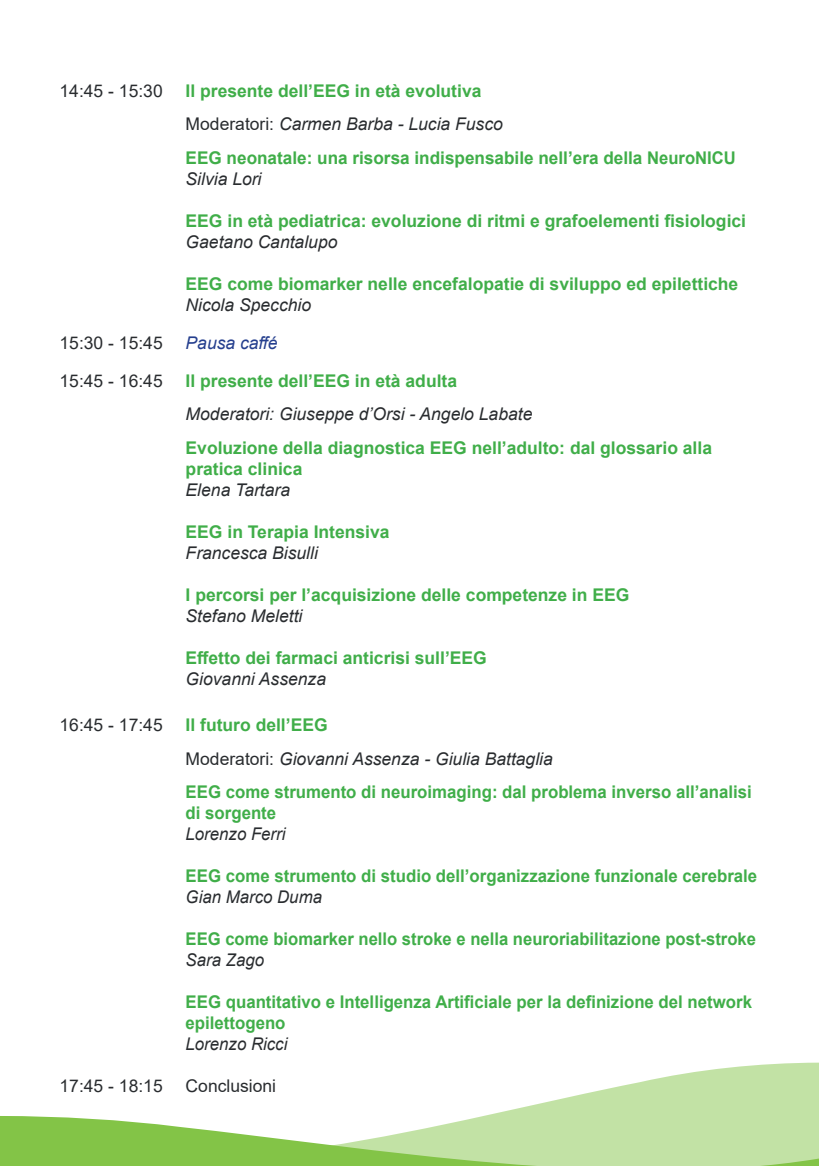
<style>
.page{position:relative;width:819px;height:1166px;background:#fff}
.page>*{position:absolute;margin:0;border:0;box-sizing:border-box;transform-origin:0 0}
.t1{font:700 17.5px/33.6px "Arial";color:#40ae49}
.t2{font:700 17.5px/21px "Arial";color:#40ae49;scale:.96 1}
.t3{font:italic 17.5px "Arial";color:#292c2f}
.t4{font:17.5px "Arial";color:#292c2f}
.t5{font:700 17.5px "Arial";color:#40ae49;scale:.95 1}
.t6{font:italic 17.5px "Arial";color:#292c2f;scale:.96 1}
.t7{font:italic 17.5px "Arial";color:#253f8e}
.s1{font-weight:400;color:#292c2f}
.s2{font-weight:400;font-style:italic;color:#292c2f}
</style>
<div class="page">
<svg style="left:0;top:1062px;width:819px;height:104px"></svg>
<p class="t4" style="left:60px;top:79px;width:105px">14:45 - 15:30</p>
<p class="t1" style="left:186px;top:74px;width:551px">Il presente dell’EEG in età evolutiva<br><span class="s1">Moderatori:</span> <span class="s2">Carmen Barba - Lucia Fusco<br></span>EEG neonatale: una risorsa indispensabile nell’era della NeuroNICU</p>
<p class="t3" style="left:186px;top:168px;width:77px">Silvia Lori</p>
<p class="t1" style="left:186px;top:204px;width:562px">EEG in età pediatrica: evoluzione di ritmi e grafoelementi fisiologici</p>
<p class="t3" style="left:186px;top:231px;width:153px">Gaetano Cantalupo</p>
<p class="t1" style="left:186px;top:267px;width:554px">EEG come biomarker nelle encefalopatie di sviluppo ed epilettiche</p>
<p class="t3" style="left:186px;top:294px;width:127px">Nicola Specchio</p>
<p class="t4" style="left:60px;top:331px;width:105px">15:30 - 15:45</p>
<p class="t7" style="left:186px;top:331px;width:93px">Pausa caffé</p>
<p class="t4" style="left:60px;top:368px;width:105px">15:45 - 16:45</p>
<p class="t1" style="left:186px;top:364px;width:273px">Il presente dell’EEG in età adulta</p>
<p class="t3" style="left:186px;top:403px;width:348px">Moderatori: Giuseppe d’Orsi - Angelo Labate</p>
<p class="t1" style="left:186px;top:437px;width:528px;line-height:21px">Evoluzione della diagnostica EEG nell’adulto: dal glossario alla pratica clinica</p>
<p class="t3" style="left:186px;top:478px;width:106px">Elena Tartara</p>
<p class="t1" style="left:186px;top:515px;width:205px">EEG in Terapia Intensiva</p>
<p class="t3" style="left:186px;top:541px;width:134px">Francesca Bisulli</p>
<p class="t1" style="left:186px;top:578px;width:445px">I percorsi per l’acquisizione delle competenze in EEG</p>
<p class="t3" style="left:186px;top:604px;width:118px">Stefano Meletti</p>
<p class="t1" style="left:186px;top:641px;width:303px">Effetto dei farmaci anticrisi sull’EEG</p>
<p class="t3" style="left:186px;top:667px;width:142px">Giovanni Assenza</p>
<p class="t4" style="left:60px;top:713px;width:105px">16:45 - 17:45</p>
<p class="t1" style="left:186px;top:708px;width:567px">Il futuro dell’EEG<br><span class="s1">Moderatori:</span> <span class="s2">Giovanni Assenza - Giulia Battaglia<br></span>EEG come strumento di neuroimaging: dal problema inverso all’analisi</p>
<p class="t2" style="left:186px;top:803px;width:96px">di sorgente</p>
<p class="t6" style="left:186px;top:823px;width:106px">Lorenzo Ferri</p>
<p class="t2" style="left:186px;top:866px;width:597px">EEG come strumento di studio dell’organizzazione funzionale cerebrale</p>
<p class="t6" style="left:186px;top:886px;width:143px">Gian Marco Duma</p>
<p class="t5" style="left:186px;top:927px;width:602px">EEG come biomarker nello stroke e nella neuroriabilitazione post-stroke</p>
<p class="t6" style="left:186px;top:949px;width:83px">Sara Zago</p>
<p class="t2" style="left:186px;top:992px;width:591px">EEG quantitativo e Intelligenza Artificiale per la definizione del network epilettogeno</p>
<p class="t6" style="left:186px;top:1033px;width:107px">Lorenzo Ricci</p>
<p class="t4" style="left:60px;top:1074px;width:105px">17:45 - 18:15</p>
<p class="t4" style="left:186px;top:1074px;width:92px">Conclusioni</p>
</div>
